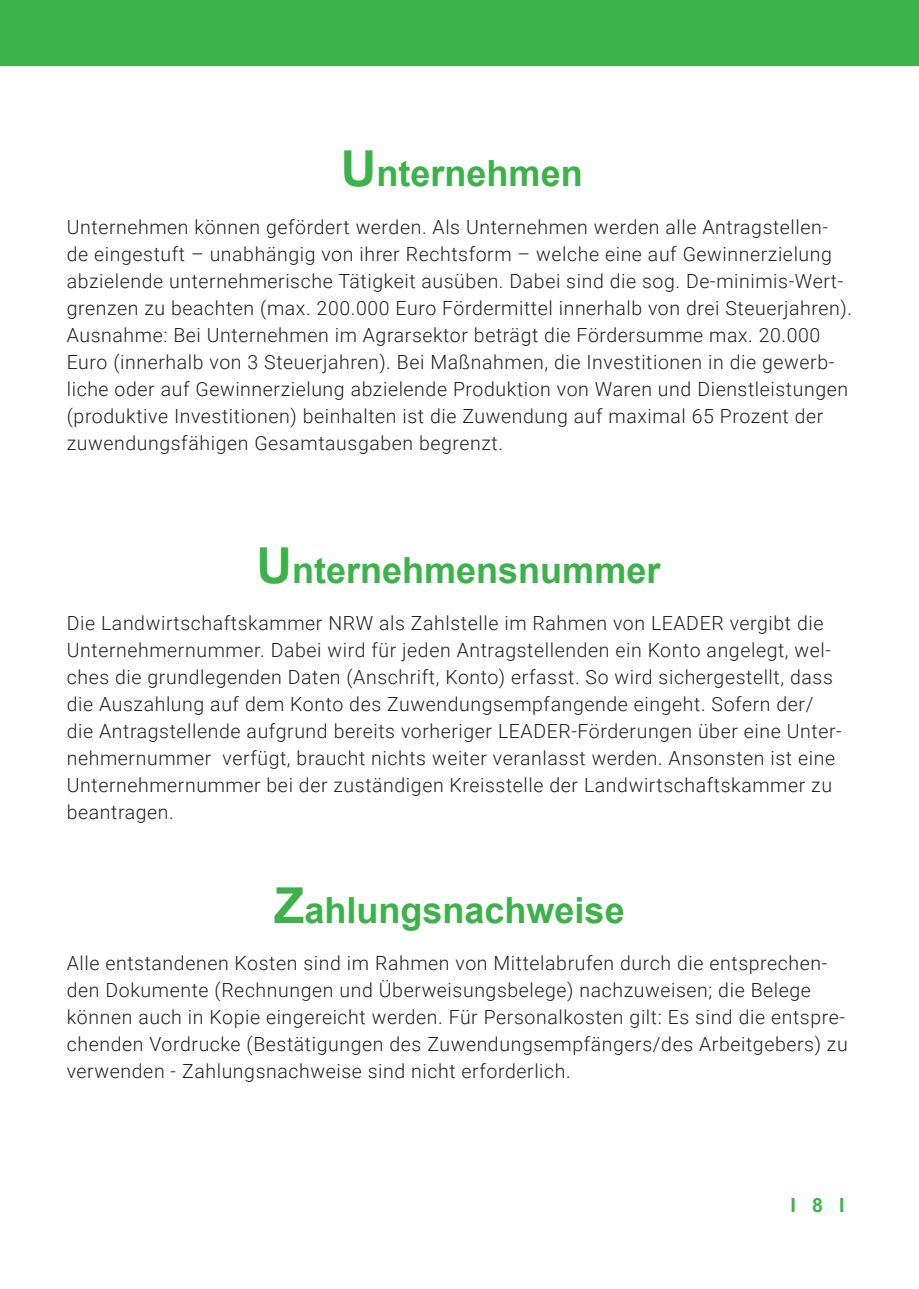
<style>
.page{position:relative;width:919px;height:1289px;background:#fff}
.page>*{position:absolute;margin:0;border:0;box-sizing:border-box;transform-origin:0 0}
.t1{font:700 36px "Arial";color:#3db24b}
.t2{font:300 19.5px/27px "Roboto";letter-spacing:.03em;color:#231f20}
.t3{font:700 19.5px "Arial";color:#3db24b}
.s1{font-size:49.5px}
</style>
<div class="page">
<div style="left:0;top:0;width:918px;height:66px;background:#3db24b"></div>
<h1 class="t1" style="left:341px;top:160px;width:243px"><span class="s1">U</span>nternehmen</h1>
<p class="t2" style="left:67px;top:215px;width:786px">Unternehmen können gefördert werden. Als Unternehmen werden alle Antragstellen&shy;de eingestuft – unabhängig von ihrer Rechtsform – welche eine auf Gewinnerzielung abzielende unternehmerische Tätigkeit ausüben. Dabei sind die sog. De-minimis-Wert&shy;grenzen zu beachten (max. 200.000 Euro Fördermittel innerhalb von drei Steuerjahren).<br>Ausnahme: Bei Unternehmen im Agrarsektor beträgt die Fördersumme max. 20.000<br>Euro (innerhalb von 3 Steuerjahren). Bei Maßnahmen, die Investitionen in die gewerb&shy;liche oder auf Gewinnerzielung abzielende Produktion von Waren und Dienstleistungen (produktive Investitionen) beinhalten ist die Zuwendung auf maximal 65 Prozent der zuwendungsfähigen Gesamtausgaben begrenzt.</p>
<h1 class="t1" style="left:256px;top:556px;width:405px"><span class="s1">U</span>nternehmensnummer</h1>
<p class="t2" style="left:67px;top:611px;width:776px">Die Landwirtschaftskammer NRW als Zahlstelle im Rahmen von LEADER vergibt die Unternehmernummer. Dabei wird für jeden Antragstellenden ein Konto angelegt, wel&shy;ches die grundlegenden Daten (Anschrift, Konto) erfasst. So wird sichergestellt, dass die Auszahlung auf dem Konto des Zuwendungsempfangende eingeht. Sofern der/ die Antragstellende aufgrund bereits vorheriger LEADER-Förderungen über eine Unter&shy;nehmernummer verfügt, braucht nichts weiter veranlasst werden. Ansonsten ist eine Unternehmernummer bei der zuständigen Kreisstelle der Landwirtschaftskammer zu beantragen.</p>
<h1 class="t1" style="left:274px;top:896px;width:352px"><span class="s1">Z</span>ahlungsnachweise</h1>
<p class="t2" style="left:67px;top:951px;width:782px">Alle entstandenen Kosten sind im Rahmen von Mittelabrufen durch die entsprechen&shy;den Dokumente (Rechnungen und Überweisungsbelege) nachzuweisen; die Belege können auch in Kopie eingereicht werden. Für Personalkosten gilt: Es sind die entspre&shy;chenden Vordrucke (Bestätigungen des Zuwendungsempfängers/des Arbeitgebers) zu verwenden - Zahlungsnachweise sind nicht erforderlich.</p>
<p class="t3" style="left:790px;top:1197px;width:56px">I 8 I</p>
</div>
